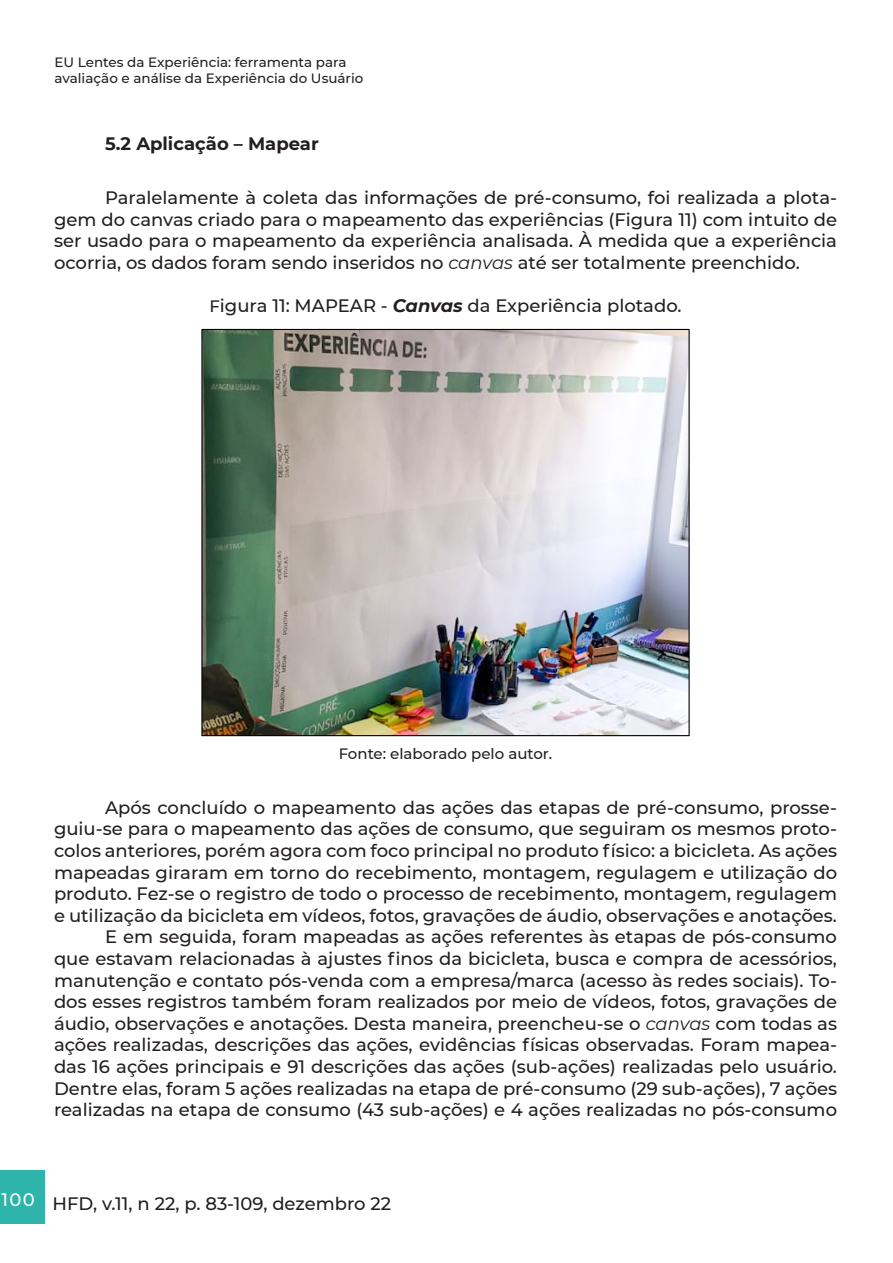
<style>
.page{position:relative;width:893px;height:1263px;background:#fff}
.page>*{position:absolute;margin:0;border:0;box-sizing:border-box;transform-origin:0 0}
.Textoo{font:500 18px/21.6px "Montserrat";color:#231f20;text-align:justify}
.titulo_de_figura{font:500 18px "Montserrat";color:#231f20}
.subtitulo{font:700 18px "Montserrat";color:#231f20}
.legenda{font:500 15px "Montserrat";color:#231f20}
.t1{font:500 13.5px/16.2px "Montserrat";color:#231f20}
.s1{font-weight:400;font-style:italic}
.s2{font-size:16.5px}
.s3{font-weight:700;font-style:italic}
</style>
<div class="page">
<div style="left:0;top:1170px;width:45px;height:54px;background:#2eb4ab"></div>
<img style="left:203px;top:331px;width:485px;height:403px">
<p class="t1" style="left:55px;top:54px;width:310px">EU Lentes da Experiência: ferramenta para avaliação e análise da Experiência do Usuário</p>
<p class="subtitulo" style="left:105px;top:130px;width:215px">5.2 Aplicação – Mapear</p>
<p class="Textoo" style="left:54px;top:186px;width:785px;text-indent:51px">Paralelamente à coleta das informações de pré-consumo, foi realizada a plota&shy;gem do canvas criado para o mapeamento das experiências (Figura 11) com intuito de ser usado para o mapeamento da experiência analisada. À medida que a experiência ocorria, os dados foram sendo inseridos no <span class="s1">canvas</span> até ser totalmente preenchido.</p>
<p class="titulo_de_figura" style="left:209px;top:293px;width:474px"><span class="s2">F</span>igura 11: MAPEAR - <span class="s3">Canvas</span> da Experiência plotado.</p>
<p class="legenda" style="left:339px;top:743px;width:215px">Fonte: elaborado pelo autor.</p>
<p class="Textoo" style="left:54px;top:796px;width:785px;text-indent:51px">Após concluído o mapeamento das ações das etapas de pré-consumo, prosse&shy;guiu-se para o mapeamento das ações de consumo, que seguiram os mesmos proto&shy;colos anteriores, porém agora com foco principal no produto físico: a bicicleta. As ações mapeadas giraram em torno do recebimento, montagem, regulagem e utilização do produto. Fez-se o registro de todo o processo de recebimento, montagem, regulagem e utilização da bicicleta em vídeos, fotos, gravações de áudio, observações e anotações.</p>
<p class="Textoo" style="left:54px;top:925px;width:785px;text-indent:51px">E em seguida, foram mapeadas as ações referentes às etapas de pós-consumo que estavam relacionadas à ajustes finos da bicicleta, busca e compra de acessórios, manutenção e contato pós-venda com a empresa/marca (acesso às redes sociais). To&shy;dos esses registros também foram realizados por meio de vídeos, fotos, gravações de áudio, observações e anotações. Desta maneira, preencheu-se o <span class="s1">canvas</span> com todas as ações realizadas, descrições das ações, evidências físicas observadas. Foram mapea&shy;das 16 ações principais e 91 descrições das ações (sub-ações) realizadas pelo usuário.<br>Dentre elas, foram 5 ações realizadas na etapa de pré-consumo (29 sub-ações), 7 ações realizadas na etapa de consumo (43 sub-ações) e 4 ações realizadas no pós-consumo</p>
<p class="Textoo" style="left:1px;top:1192px;width:391px"><sup>100</sup> HFD, v.11, n 22, p. 83-109, dezembro 22</p>
</div>
